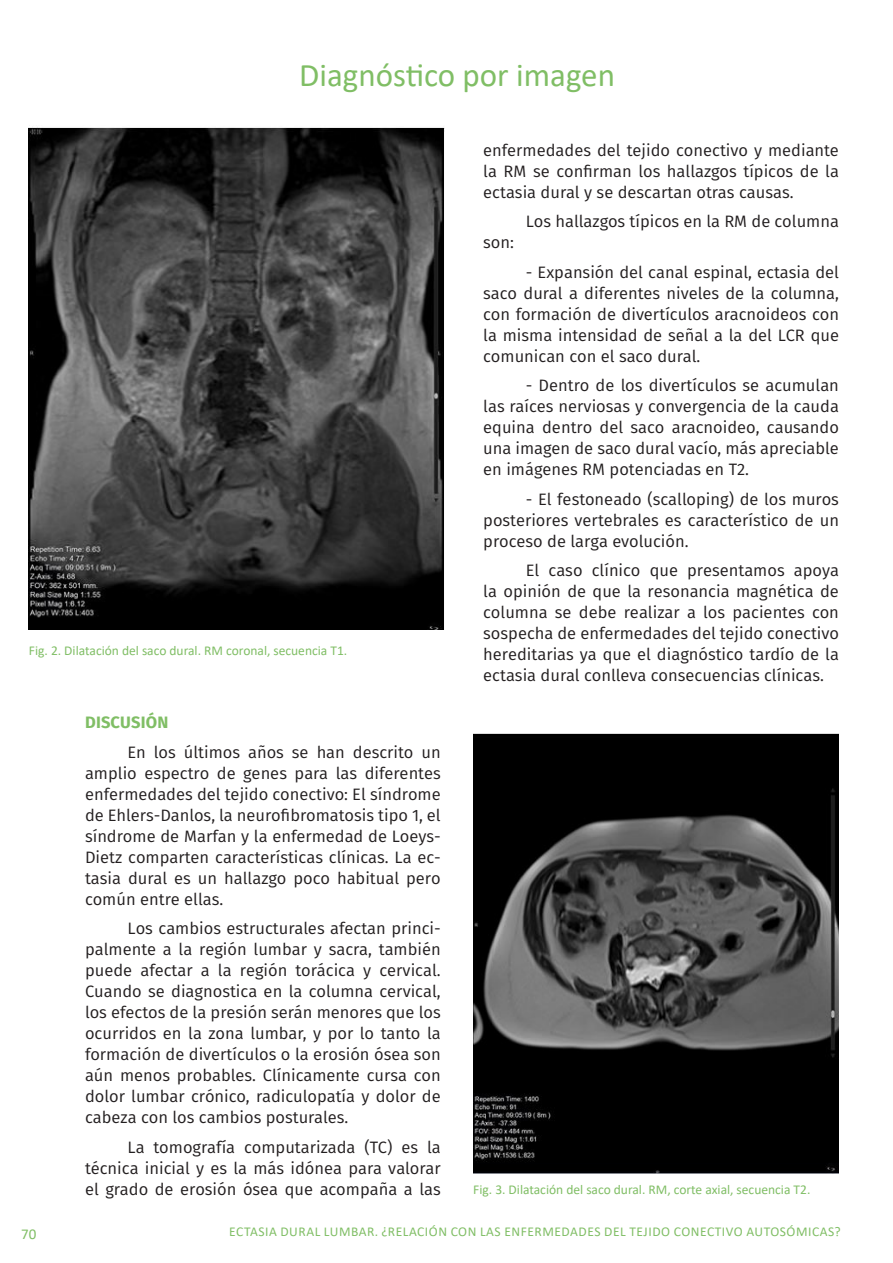
<style>
.page{position:relative;width:893px;height:1263px;background:#fff}
.page>*{position:absolute;margin:0;border:0;box-sizing:border-box;transform-origin:0 0}
.t1{font:33px "Calibri";color:#80be65}
.Texto{font:16.5px/21px "Fira Sans";color:#231f20;text-align:justify}
.encabezado{font:700 16.5px "Fira Sans";letter-spacing:.01em;color:#80be65}
.t2{font:15px "Calibri";color:#80be65}
.Pie_de_imagen{font:13.5px "Calibri";color:#80be65}
.Pie_de_imagen-2{font:13.5px "Calibri";letter-spacing:.04em;color:#80be65}
</style>
<div class="page">
<img style="left:29px;top:127px;width:415px;height:502px">
<img style="left:473px;top:734px;width:366px;height:439px">
<h1 class="t1" style="left:299px;top:53px;width:317px">Diagnóstico por imagen</h1>
<p class="Pie_de_imagen" style="left:29px;top:641px;width:320px">Fig. 2. Dilatación del saco dural. RM coronal, secuencia T1.</p>
<p class="encabezado" style="left:85px;top:708px;width:85px">DISCUSIÓN</p>
<p class="Texto" style="left:85px;top:741px;width:357px;text-indent:43px">En los últimos años se han descrito un amplio espectro de genes para las diferentes enfermedades del tejido conectivo: El síndrome de Ehlers-Danlos, la neurofibromatosis tipo 1, el síndrome de Marfan y la enfermedad de Loeys-Dietz comparten características clínicas. La ec&shy;tasia dural es un hallazgo poco habitual pero común entre ellas.</p>
<p class="Texto" style="left:85px;top:917px;width:357px;text-indent:43px">Los cambios estructurales afectan princi&shy;palmente a la región lumbar y sacra, también puede afectar a la región torácica y cervical.<br>Cuando se diagnostica en la columna cervical, los efectos de la presión serán menores que los ocurridos en la zona lumbar, y por lo tanto la formación de divertículos o la erosión ósea son aún menos probables. Clínicamente cursa con dolor lumbar crónico, radiculopatía y dolor de cabeza con los cambios posturales.</p>
<p class="Texto" style="left:85px;top:1136px;width:357px;text-indent:43px">La tomografía computarizada (TC) es la técnica inicial y es la más idónea para valorar el grado de erosión ósea que acompaña a las</p>
<p class="Texto" style="left:483px;top:139px;width:357px">enfermedades del tejido conectivo y mediante la RM se confirman los hallazgos típicos de la ectasia dural y se descartan otras causas.</p>
<p class="Texto" style="left:526px;top:211px;width:315px">Los hallazgos típicos en la RM de columna</p>
<p class="Texto" style="left:483px;top:232px;width:32px">son:</p>
<p class="Texto" style="left:483px;top:261px;width:357px;text-indent:43px">- Expansión del canal espinal, ectasia del saco dural a diferentes niveles de la columna, con formación de divertículos aracnoideos con la misma intensidad de señal a la del LCR que comunican con el saco dural.</p>
<p class="Texto" style="left:483px;top:375px;width:357px;text-indent:43px">- Dentro de los divertículos se acumulan las raíces nerviosas y convergencia de la cauda equina dentro del saco aracnoideo, causando una imagen de saco dural vacío, más apreciable en imágenes RM potenciadas en T2.</p>
<p class="Texto" style="left:483px;top:488px;width:357px;text-indent:43px">- El festoneado (scalloping) de los muros posteriores vertebrales es característico de un proceso de larga evolución.</p>
<p class="Texto" style="left:483px;top:560px;width:357px;text-indent:43px">El caso clínico que presentamos apoya la opinión de que la resonancia magnética de columna se debe realizar a los pacientes con sospecha de enfermedades del tejido conectivo hereditarias ya que el diagnóstico tardío de la ectasia dural conlleva consecuencias clínicas.</p>
<p class="Pie_de_imagen" style="left:473px;top:1180px;width:339px">Fig. 3. Dilatación del saco dural. RM, corte axial, secuencia T2.</p>
<p class="t2" style="left:21px;top:1223px;width:17px">70</p>
<p class="Pie_de_imagen-2" style="left:229px;top:1222px;width:613px">ECTASIA DURAL LUMBAR. ¿RELACIÓN CON LAS ENFERMEDADES DEL TEJIDO CONECTIVO AUTOSÓMICAS?</p>
</div>
